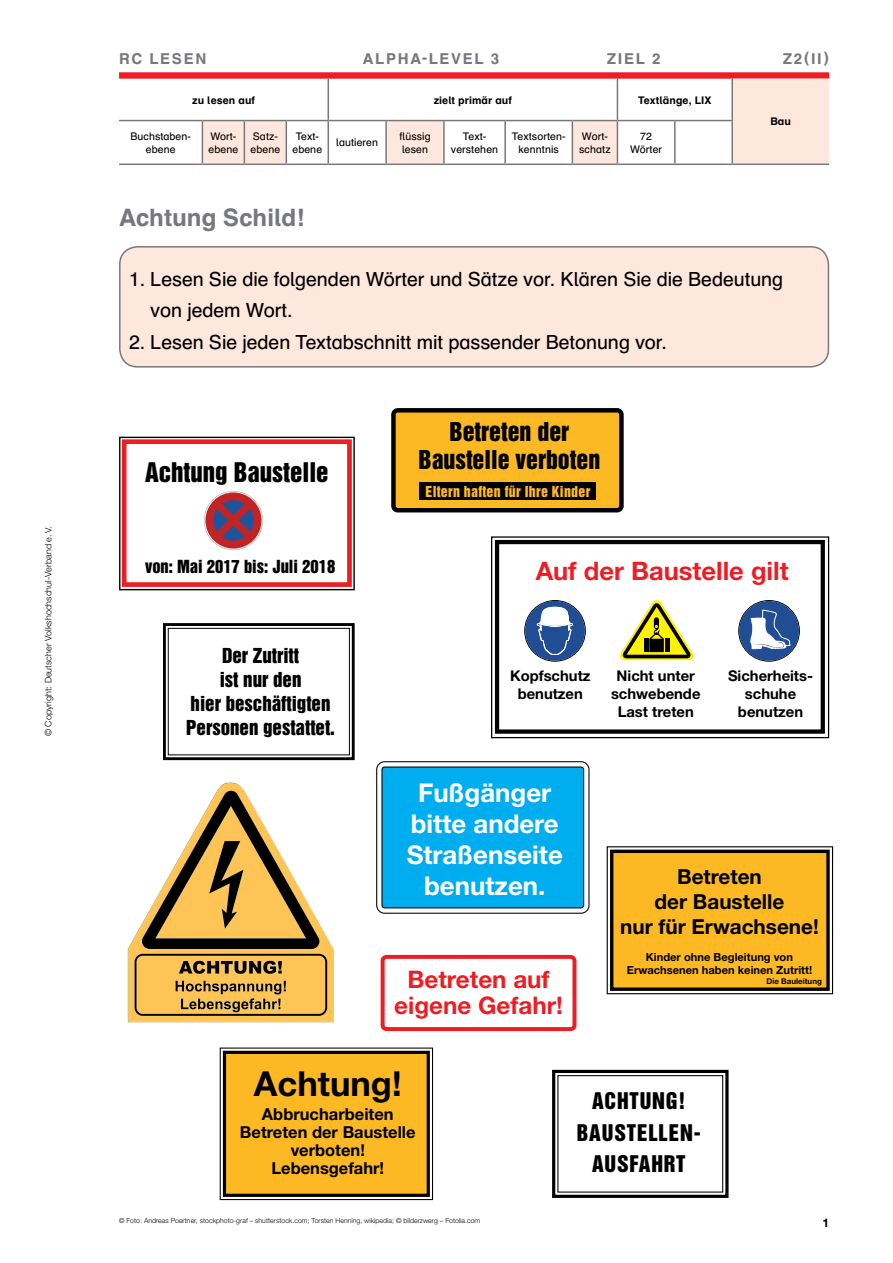
<style>
.page{position:relative;width:893px;height:1263px;background:#fff}
.page>*{position:absolute;margin:0;border:0;box-sizing:border-box;transform-origin:0 0}
.t1{font:700 34.5px "Helvetica Neue LT";color:#000}
.t2{font:700 25.8px/31px "Helvetica Neue LT";color:#fff;text-align:center}
.t3{font:700 25.5px "Helvetica Neue LT";color:#ed1d24}
.t4{font:24.75px "Helvetica Inserat LT";color:#000}
.t5{font:700 24.15px/25.3px "Helvetica Neue LT";color:#ed1d24;text-align:center}
._1__Hauptüberschrift{font:700 24px "Schulbuch Nord Pro";color:#77787b}
.t6{font:23.85px/28.3px "Helvetica Inserat LT";color:#000;text-align:center}
.t7{font:21px/31.5px "Helvetica Inserat LT";letter-spacing:.04em;color:#000;text-align:center}
.t8{font:700 20.7px/24.9px "Helvetica Neue LT";color:#000;text-align:center}
.Aufzählung{font:19.5px/31.5px "Schulbuch Nord Pro";color:#000}
.t9{font:18.9px/24.3px "Helvetica Inserat LT";color:#000;text-align:center}
.t10{font:700 16.5px/18px "Helvetica Neue LT";color:#000;text-align:center}
.t11{font:16.5px "Helvetica Inserat LT";color:#000}
.Rubrik___Level{font:700 15px "Schulbuch Nord Pro";letter-spacing:.11em;color:#77787b}
.t12{font:700 14.85px/17.7px "Helvetica Neue LT";color:#000;text-align:center}
.t13{font:13.8px "Helvetica Inserat LT";letter-spacing:.02em;color:#fdb924}
.Paginierung{font:700 12px "Helvetica Neue LT Pro";color:#000}
.t14{font:700 11.1px/13.4px "Helvetica Neue LT";color:#000;text-align:center}
.Navigationstabelle_N{font:10.5px/13.5px "Schulbuch Nord Pro";letter-spacing:.01em;color:#000;text-align:center}
.Navigationstabelle_f{font:700 10.5px "Schulbuch Nord Pro";letter-spacing:.01em;color:#000}
.Navigationstabelle_N-2{font:700 10.5px "Schulbuch Nord Pro";letter-spacing:.01em;color:#000}
.t15{font:300 9px "Helvetica Neue LT Pro";letter-spacing:.005em;color:#000}
.t16{font:700 7.95px "Helvetica Neue LT";color:#000}
.Bildquelle{font:300 6.9px "Helvetica Neue LT Pro";letter-spacing:.005em;color:#000}
</style>
<div class="page">
<div style="left:119px;top:72px;width:710px;height:7px;background:#ed1d24"></div>
<svg style="left:202px;top:79px;width:627px;height:85px"></svg>
<hr style="left:119px;top:164px;width:83px;height:1px;background:#77787b">
<hr style="left:328px;top:79px;width:1px;height:41px;background:#77787b">
<hr style="left:119px;top:120px;width:83px;height:1px;background:#77787b">
<hr style="left:286px;top:120px;width:42px;height:1px;background:#77787b">
<hr style="left:202px;top:120px;width:42px;height:1px;background:#77787b">
<hr style="left:202px;top:121px;width:1px;height:43px;background:#77787b">
<hr style="left:244px;top:120px;width:42px;height:1px;background:#77787b">
<hr style="left:286px;top:121px;width:1px;height:43px;background:#77787b">
<hr style="left:202px;top:164px;width:42px;height:1px;background:#77787b">
<hr style="left:244px;top:164px;width:42px;height:1px;background:#77787b">
<hr style="left:386px;top:120px;width:58px;height:1px;background:#77787b">
<hr style="left:385px;top:121px;width:2px;height:43px;background:#77787b">
<hr style="left:443px;top:121px;width:2px;height:43px;background:#77787b">
<hr style="left:386px;top:164px;width:58px;height:1px;background:#77787b">
<hr style="left:572px;top:120px;width:45px;height:1px;background:#77787b">
<hr style="left:572px;top:121px;width:1px;height:43px;background:#77787b">
<hr style="left:617px;top:121px;width:1px;height:43px;background:#77787b">
<hr style="left:572px;top:164px;width:45px;height:1px;background:#77787b">
<hr style="left:732px;top:164px;width:97px;height:1px;background:#77787b">
<hr style="left:617px;top:120px;width:58px;height:1px;background:#77787b">
<hr style="left:286px;top:164px;width:42px;height:1px;background:#77787b">
<hr style="left:617px;top:164px;width:58px;height:1px;background:#77787b">
<hr style="left:328px;top:120px;width:58px;height:1px;background:#77787b">
<hr style="left:505px;top:120px;width:67px;height:1px;background:#77787b">
<hr style="left:444px;top:120px;width:61px;height:1px;background:#77787b">
<hr style="left:504px;top:121px;width:2px;height:43px;background:#77787b">
<hr style="left:617px;top:79px;width:1px;height:41px;background:#77787b">
<hr style="left:328px;top:121px;width:1px;height:43px;background:#77787b">
<hr style="left:328px;top:164px;width:58px;height:1px;background:#77787b">
<hr style="left:444px;top:164px;width:61px;height:1px;background:#77787b">
<hr style="left:505px;top:164px;width:67px;height:1px;background:#77787b">
<hr style="left:731px;top:79px;width:2px;height:41px;background:#77787b">
<hr style="left:675px;top:120px;width:58px;height:1px;background:#77787b">
<hr style="left:674px;top:121px;width:2px;height:43px;background:#77787b">
<hr style="left:731px;top:121px;width:2px;height:43px;background:#77787b">
<hr style="left:675px;top:164px;width:57px;height:1px;background:#77787b">
<hr style="left:244px;top:121px;width:1px;height:43px;background:#77787b">
<div style="left:120px;top:247px;width:708px;height:120px;background:#fee7dc;border-radius:18px"></div>
<div style="left:119px;top:246px;width:710px;height:122px;border:1px solid #77787b;border-radius:18px"></div>
<svg style="left:163px;top:623px;width:192px;height:138px"></svg>
<svg style="left:219px;top:1047px;width:215px;height:153px;background:#e6ac2d"></svg>
<div style="left:382px;top:767px;width:202px;height:141px;background:#00aeef;border-radius:3px"></div>
<div style="left:376px;top:761px;width:213px;height:153px;border:1px solid #000;border-radius:8px"></div>
<div style="left:381px;top:766px;width:203px;height:142px;border:1px solid #000;border-radius:3px"></div>
<div style="left:381px;top:955px;width:195px;height:76px;border:4px solid #ed1d24;border-radius:4px"></div>
<svg style="left:606px;top:846px;width:228px;height:149px;background:#e6ac2f"></svg>
<svg style="left:552px;top:1069px;width:177px;height:129px"></svg>
<svg style="left:491px;top:536px;width:339px;height:203px"></svg>
<svg style="left:493px;top:538px;width:334px;height:198px"></svg>
<div style="left:393px;top:410px;width:228px;height:100px;background:#fdb924;border-radius:4px"></div>
<div style="left:391px;top:408px;width:233px;height:104px;border:4px solid #000;border-radius:4px"></div>
<div style="left:420px;top:482px;width:176px;height:18px;background:#000"></div>
<div style="left:525px;top:601px;width:60px;height:60px;background:#204d93;border-radius:50%"></div>
<svg style="left:536px;top:607px;width:37px;height:48px"></svg>
<div style="left:739px;top:601px;width:60px;height:60px;background:#204d93;border-radius:50%"></div>
<svg style="left:750px;top:610px;width:41px;height:39px"></svg>
<svg style="left:620px;top:600px;width:73px;height:60px"></svg>
<svg style="left:129px;top:783px;width:204px;height:239px"></svg>
<svg style="left:135px;top:791px;width:192px;height:225px"></svg>
<svg style="left:119px;top:436px;width:236px;height:155px"></svg>
<p class="t15" style="left:43px;top:736px;width:211px;rotate:-90deg">© Copyright: Deutscher Volkshochschul-Verband e.V.</p>
<p class="Rubrik___Level" style="left:119px;top:48px;width:89px">RC LESEN</p>
<p class="Rubrik___Level" style="left:363px;top:48px;width:138px">ALPHA-LEVEL 3</p>
<p class="Rubrik___Level" style="left:607px;top:48px;width:55px">ZIEL 2</p>
<p class="Rubrik___Level" style="left:783px;top:48px;width:48px">Z2(II)</p>
<p class="Navigationstabelle_N-2" style="left:192px;top:92px;width:64px">zu lesen auf</p>
<p class="Navigationstabelle_f" style="left:434px;top:92px;width:80px">zielt primär auf</p>
<p class="Navigationstabelle_f" style="left:638px;top:92px;width:75px">Textlänge, LIX</p>
<p class="Navigationstabelle_N" style="left:130px;top:129px;width:62px">Buchstaben&shy;ebene</p>
<p class="Navigationstabelle_N" style="left:209px;top:129px;width:31px;text-align:left">Wort&shy;ebene</p>
<p class="Navigationstabelle_N" style="left:250px;top:129px;width:31px;text-align:left">Satz&shy;ebene</p>
<p class="Navigationstabelle_N" style="left:292px;top:129px;width:31px">Text&shy;ebene</p>
<p class="Navigationstabelle_N" style="left:336px;top:136px;width:43px">lautieren</p>
<p class="Navigationstabelle_N" style="left:399px;top:129px;width:33px;text-align:left">flüssig lesen</p>
<p class="Navigationstabelle_N" style="left:451px;top:129px;width:49px">Text&shy;verstehen</p>
<p class="Navigationstabelle_N" style="left:512px;top:129px;width:55px">Textsorten&shy;kenntnis</p>
<p class="Navigationstabelle_N" style="left:579px;top:129px;width:33px;text-align:left">Wort&shy;schatz</p>
<p class="Navigationstabelle_N" style="left:630px;top:129px;width:34px">72<br>Wörter</p>
<p class="_1__Hauptüberschrift" style="left:119px;top:200px;width:188px">Achtung Schild!</p>
<p class="Navigationstabelle_N-2" style="left:770px;top:114px;width:22px">Bau</p>
<p class="Aufzählung" style="left:150px;top:263px;width:634px;text-indent:-21px">1. Lesen Sie die folgenden Wörter und Sätze vor. Klären Sie die Bedeutung von jedem Wort.</p>
<p class="Aufzählung" style="left:129px;top:326px;width:539px">2. Lesen Sie jeden Textabschnitt mit passender Betonung vor.</p>
<p class="t4" style="left:145px;top:458px;width:185px">Achtung Baustelle</p>
<p class="t11" style="left:145px;top:557px;width:192px">von: Mai 2017 bis: Juli 2018</p>
<p class="t9" style="left:186px;top:643px;width:150px">Der Zutritt<br>ist nur den<br>hier beschäftigten<br>Personen gestattet.</p>
<p class="t6" style="left:418px;top:418px;width:183px">Betreten der<br>Baustelle verboten</p>
<p class="t13" style="left:425px;top:483px;width:166px">Eltern haften für Ihre Kinder</p>
<p class="t3" style="left:536px;top:555px;width:255px">Auf der Baustelle gilt</p>
<p class="t12" style="left:510px;top:667px;width:82px">Kopfschutz benutzen</p>
<p class="t12" style="left:611px;top:667px;width:91px">Nicht unter schwebende<br>Last treten</p>
<p class="t12" style="left:728px;top:667px;width:87px">Sicherheits&shy;schuhe benutzen</p>
<p class="t2" style="left:407px;top:777px;width:158px">Fußgänger bitte andere<br>Straßenseite benutzen.</p>
<p class="t5" style="left:394px;top:966px;width:170px">Betreten auf eigene Gefahr!</p>
<p class="t8" style="left:620px;top:864px;width:200px">Betreten<br>der Baustelle<br>nur für Erwachsene!</p>
<p class="t14" style="left:627px;top:950px;width:187px">Kinder ohne Begleitung von<br>Erwachsenen haben keinen Zutritt!</p>
<p class="t16" style="left:766px;top:976px;width:57px">Die Bauleitung</p>
<p class="t1" style="left:254px;top:1062px;width:149px">Achtung!</p>
<p class="t10" style="left:240px;top:1104px;width:177px">Abbrucharbeiten<br>Betreten der Baustelle verboten!<br>Lebensgefahr!</p>
<p class="Bildquelle" style="left:119px;top:1216px;width:363px">© Foto: Andreas Poertner, stockphoto-graf – shutterstock.com; Torsten Henning, wikipedia; © bilderzwerg – Fotolia.com</p>
<p class="t7" style="left:592px;top:1086px;width:95px">ACHTUNG!</p>
<p class="t7" style="left:577px;top:1117px;width:125px">BAUSTELLEN-<br>AUSFAHRT</p>
<p class="Paginierung" style="left:822px;top:1215px;width:8px">1</p>
</div>
